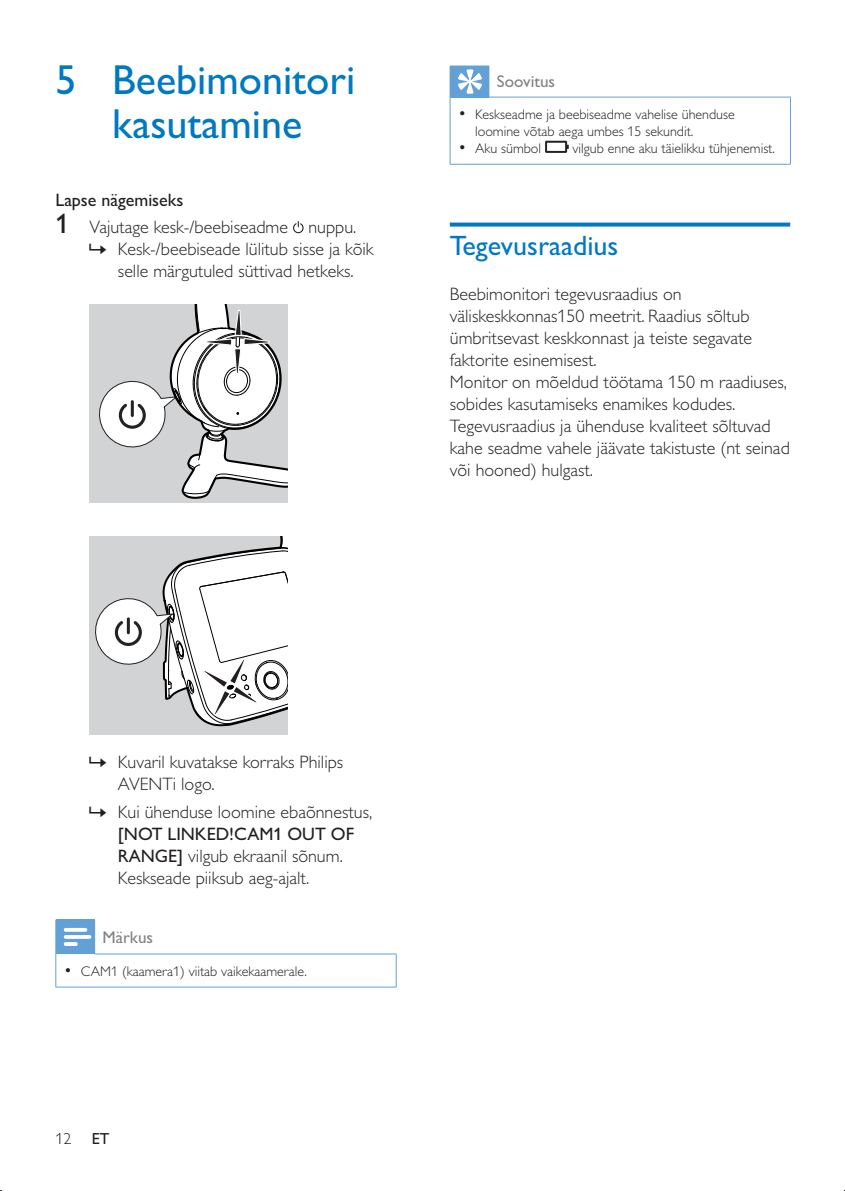
<style>
.page{position:relative;width:845px;height:1191px;background:#fff}
.page>*{position:absolute;margin:0;border:0;box-sizing:border-box;transform-origin:0 0}
.t1{font:42px/44px "Gill Sans Alt One WGL";color:#0079c1;text-align:center}
.t2{font:28px "Gill Sans Alt One WGL";color:#0079c1}
.t3{font:18px/22px "Gill Sans Alt One WGL Light";color:#231f20}
.t4{font:18px "Gill Sans Alt One WGL";color:#231f20}
.t5{font:17px "Gill Sans Alt One WGL";color:#808285}
.t6{font:16px "Gill Sans Alt One WGL Light";color:#231f20}
.t7{font:16px "Gill Sans Alt One WGL";color:#231f20}
.t8{font:14px/17px "Gill Sans Alt One WGL Light";color:#231f20}
.s1{font-family:"Gill Sans Alt One WGL";font-size:28px}
.s2{font-size:17px}
.s3{font-family:"Gill Sans Alt One WGL"}
</style>
<div class="page">
<svg style="left:293px;top:221px;width:10px;height:12px"></svg>
<div style="left:56px;top:919px;width:39px;height:34px;background:#62a0d6"></div>
<hr style="left:55px;top:953px;width:1px;height:33px;background:#62a0d6">
<hr style="left:396px;top:953px;width:1px;height:33px;background:#62a0d6">
<hr style="left:56px;top:986px;width:39px;height:1px;background:#62a0d6">
<hr style="left:95px;top:986px;width:301px;height:1px;background:#62a0d6">
<hr style="left:55px;top:919px;width:1px;height:34px;background:#62a0d6">
<hr style="left:94px;top:953px;width:302px;height:1px;background:#62a0d6">
<svg style="left:64px;top:927px;width:27px;height:18px"></svg>
<div style="left:89px;top:305px;width:199px;height:198px;background:#d1d3d4"></div>
<svg style="left:96px;top:304px;width:192px;height:195px"></svg>
<div style="left:89px;top:536px;width:199px;height:198px;background:#d1d3d4"></div>
<svg style="left:95px;top:536px;width:193px;height:191px"></svg>
<svg style="left:450px;top:222px;width:340px;height:4px"></svg>
<div style="left:450px;top:66px;width:39px;height:31px;background:#62a0d6"></div>
<hr style="left:449px;top:97px;width:1px;height:67px;background:#62a0d6">
<hr style="left:790px;top:97px;width:1px;height:67px;background:#62a0d6">
<hr style="left:450px;top:164px;width:340px;height:1px;background:#62a0d6">
<hr style="left:449px;top:66px;width:1px;height:31px;background:#62a0d6">
<hr style="left:488px;top:97px;width:302px;height:1px;background:#62a0d6">
<svg style="left:458px;top:69px;width:24px;height:25px"></svg>
<svg style="left:545px;top:141px;width:23px;height:12px"></svg>
<h1 class="t1" style="left:56px;top:63px;width:301px">5 Beebimonitori kasutamine</h1>
<p class="t4" style="left:56px;top:193px;width:129px">Lapse nägemiseks</p>
<p class="t3" style="left:118px;top:218px;width:257px;text-indent:-62px"><span class="s1">1</span> Vajutage kesk-/beebiseadme nuppu.<br>Kesk-/beebiseade lülitub sisse ja kõik selle märgutuled süttivad hetkeks.</p>
<p class="t5" style="left:497px;top:76px;width:60px">Soovitus</p>
<p class="t8" style="left:475px;top:107px;width:261px;text-indent:-17px"><span class="s2">-</span> Keskseadme ja beebiseadme vahelise ühenduse loomine võtab aega umbes 15 sekundit.</p>
<p class="t8" style="left:458px;top:141px;width:85px"><span class="s2">-</span> Aku sümbol</p>
<p class="t8" style="left:572px;top:141px;width:204px">vilgub enne aku täielikku tühjenemist.</p>
<h2 class="t2" style="left:450px;top:236px;width:170px">Tegevusraadius</h2>
<p class="t3" style="left:450px;top:284px;width:341px">Beebimonitori tegevusraadius on väliskeskkonnas150 meetrit. Raadius sõltub ümbritsevast keskkonnast ja teiste segavate faktorite esinemisest.<br>Monitor on mõeldud töötama 150 m raadiuses, sobides kasutamiseks enamikes kodudes.<br>Tegevusraadius ja ühenduse kvaliteet sõltuvad kahe seadme vahele jäävate takistuste (nt seinad või hooned) hulgast.</p>
<p class="t3" style="left:118px;top:752px;width:227px">Kuvaril kuvatakse korraks Philips<br>AVENTi logo.</p>
<p class="t3" style="left:118px;top:802px;width:256px">Kui ühenduse loomine ebaõnnestus,</p>
<p class="t4" style="left:118px;top:827px;width:238px">[NOT LINKED!CAM1 OUT OF</p>
<p class="t3" style="left:118px;top:846px;width:226px"><span class="s3">RANGE]</span> vilgub ekraanil sõnum.<br>Keskseade piiksub aeg-ajalt.</p>
<p class="t5" style="left:103px;top:931px;width:52px">Märkus</p>
<p class="t8" style="left:64px;top:963px;width:245px"><span class="s2">-</span> CAM1 (kaamera1) viitab vaikekaamerale.</p>
<p class="t6" style="left:56px;top:1132px;width:17px">12</p>
<p class="t7" style="left:92px;top:1132px;width:19px">ET</p>
</div>
